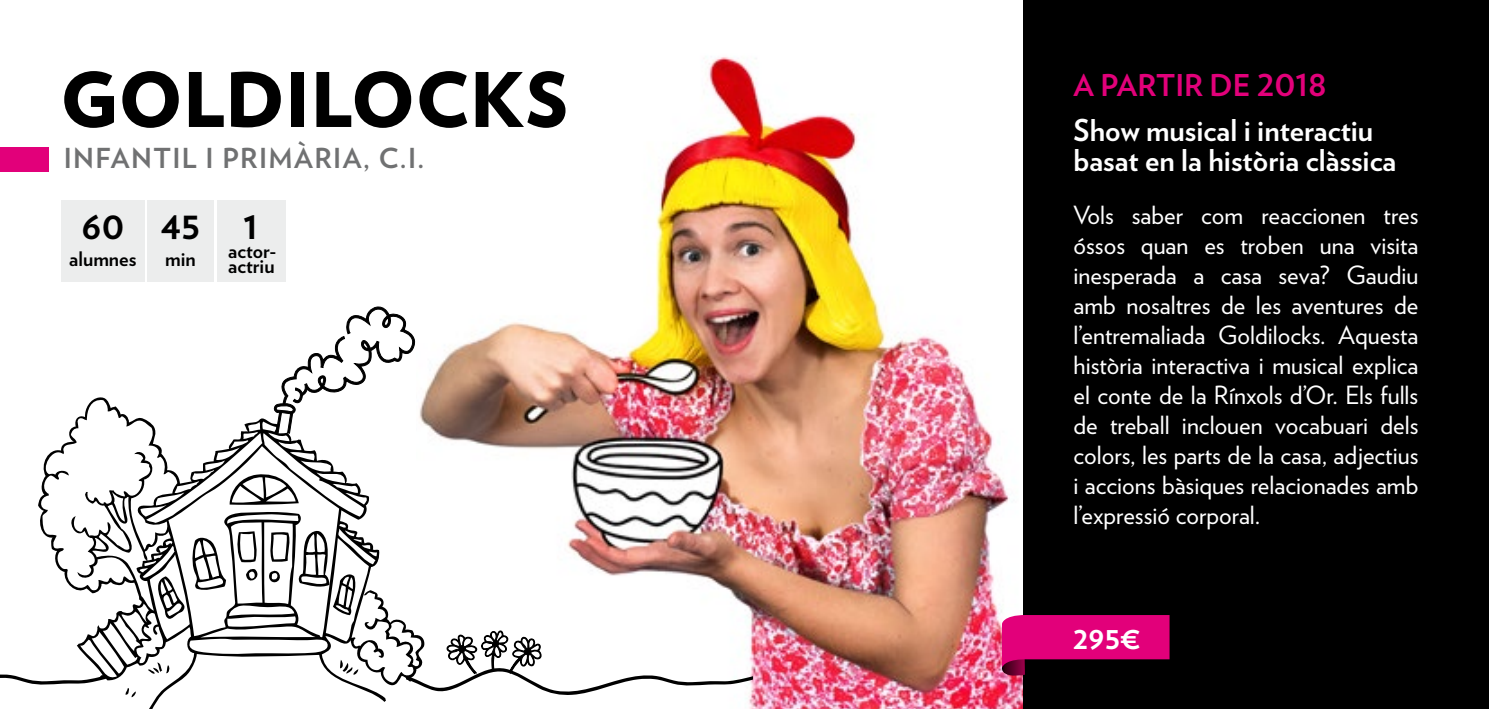
<style>
.page{position:relative;width:1489px;height:709px;background:#fff}
.page>*{position:absolute;margin:0;border:0;box-sizing:border-box;transform-origin:0 0}
.t1{font:900 75px "Verlag";color:#000}
.t2{font:700 40px "Verlag";color:#000}
.t3{font:700 32.5px "Verlag";color:#fff}
.t4{font:700 30px/30px "Verlag";color:#fff}
.t5{font:700 30px "Verlag";color:#e2007a}
.t6{font:700 27.5px "Verlag";letter-spacing:.05em;color:#707172}
.t7{font:25px/30px "Verlag";color:#fff;text-align:justify}
.t8{font:700 20px/15px "Verlag";color:#000}
</style>
<div class="page">
<img style="left:423px;top:57px;width:600px;height:652px">
<div style="left:1023px;top:0;width:465px;height:709px;background:#000"></div>
<svg style="left:38px;top:397px;width:387px;height:312px"></svg>
<svg style="left:148px;top:662px;width:23px;height:12px"></svg>
<svg style="left:125px;top:688px;width:12px;height:9px"></svg>
<svg style="left:0;top:666px;width:106px;height:28px"></svg>
<svg style="left:274px;top:306px;width:141px;height:128px"></svg>
<svg style="left:406px;top:630px;width:347px;height:65px"></svg>
<svg style="left:997px;top:615px;width:172px;height:64px"></svg>
<div style="left:0;top:147px;width:49px;height:24px;background:#e2007a"></div>
<div style="left:61px;top:200px;width:83px;height:81px;background:#eceded"></div>
<div style="left:217px;top:200px;width:69px;height:81px;background:#eceded"></div>
<div style="left:148px;top:200px;width:66px;height:81px;background:#eceded"></div>
<h1 class="t1" style="left:60px;top:38px;width:510px">GOLDILOCKS</h1>
<p class="t6" style="left:64px;top:136px;width:362px">INFANTIL I PRIMÀRIA, C.I.</p>
<h2 class="t2" style="left:82px;top:193px;width:44px">60</h2>
<p class="t8" style="left:69px;top:250px;width:69px">alumnes</p>
<h2 class="t2" style="left:161px;top:193px;width:41px">45</h2>
<p class="t8" style="left:165px;top:250px;width:32px">min</p>
<h2 class="t2" style="left:243px;top:193px;width:17px">1</h2>
<p class="t8" style="left:228px;top:242px;width:50px">actor&shy;actriu</p>
<p class="t5" style="left:1073px;top:62px;width:254px">A PARTIR DE 2018</p>
<p class="t4" style="left:1073px;top:113px;width:324px">Show musical i interactiu basat en la història clàssica</p>
<p class="t7" style="left:1073px;top:199px;width:346px">Vols saber com reaccionen tres óssos quan es troben una visita inesperada a casa seva? Gaudiu amb nosaltres de les aventures de l’entremaliada Goldilocks. Aquesta història interactiva i musical explica el conte de la Rínxols d’Or. Els fulls de treball inclouen vocabuari dels colors, les parts de la casa, adjectius i accions bàsiques relacionades amb l’expressió corporal.</p>
<h3 class="t3" style="left:1073px;top:611px;width:70px">295€</h3>
</div>
